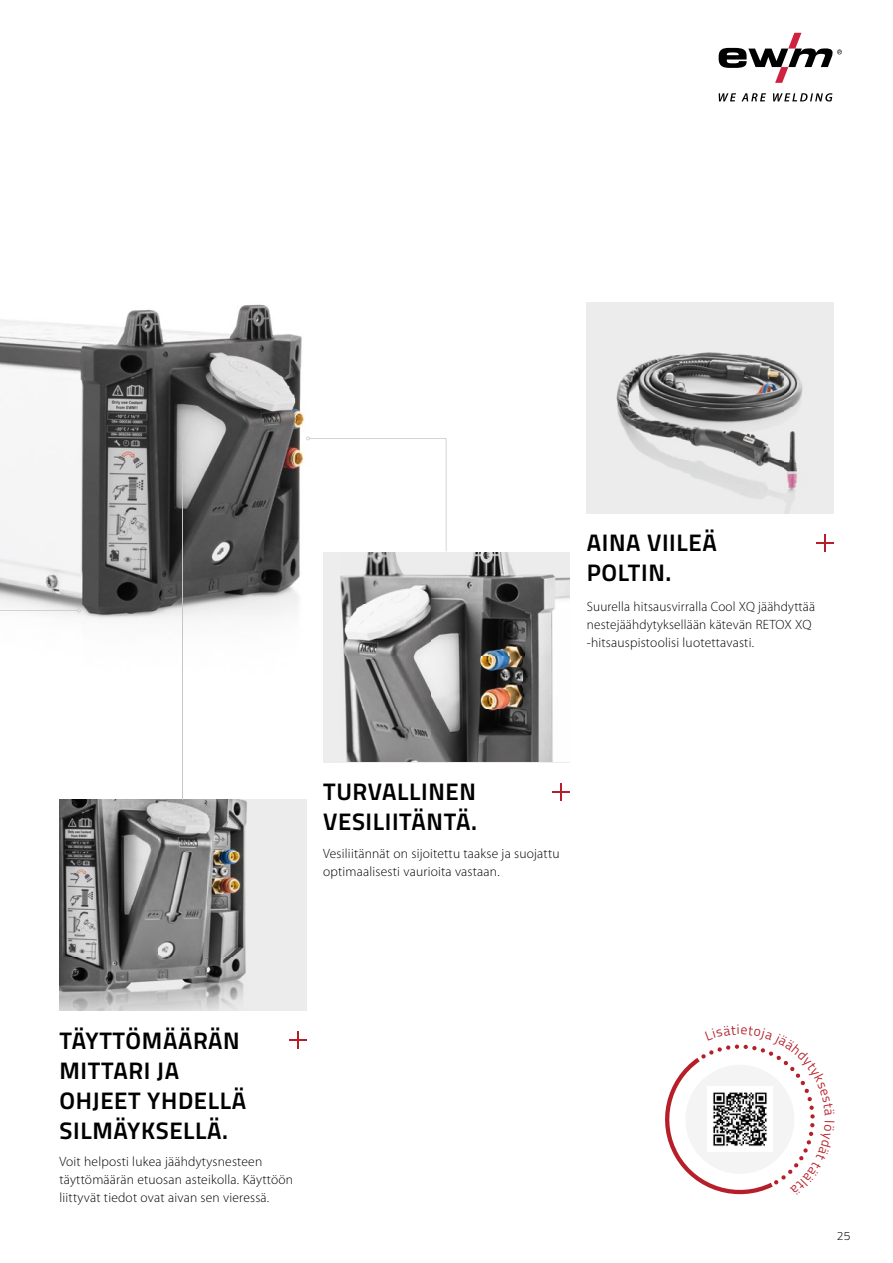
<style>
.page{position:relative;width:893px;height:1263px;background:#fff}
.page>*{position:absolute;margin:0;border:0;box-sizing:border-box;transform-origin:0 0}
.t1{font:700 24px/30px "Titillium Text";letter-spacing:.025em;color:#000}
.t2{font:300 13.5px/18px "Myriad Pro";letter-spacing:.015em;color:#000}
.t3{font:300 12px "Titillium Text";color:#000}
</style>
<div class="page">
<img style="left:0;top:304px;width:305px;height:315px">
<div style="left:323px;top:552px;width:247px;height:210px;background:#ededed"></div>
<img style="left:340px;top:552px;width:230px;height:210px">
<img style="left:60px;top:800px;width:246px;height:210px">
<img style="left:587px;top:303px;width:246px;height:210px">
<svg style="left:553px;top:784px;width:17px;height:17px"></svg>
<svg style="left:306px;top:436px;width:140px;height:115px"></svg>
<svg style="left:0;top:609px;width:81px;height:191px"></svg>
<hr style="left:182px;top:454px;width:1px;height:346px;background:#c6c6c6">
<svg style="left:181px;top:451px;width:4px;height:3px"></svg>
<svg style="left:289px;top:1031px;width:17px;height:17px"></svg>
<svg style="left:816px;top:534px;width:17px;height:17px"></svg>
<svg style="left:719px;top:93px;width:113px;height:9px"></svg>
<svg style="left:719px;top:33px;width:123px;height:50px"></svg>
<svg style="left:665px;top:1044px;width:150px;height:151px"></svg>
<h1 class="t1" style="left:587px;top:526px;width:131px">AINA VIILEÄ<br>POLTIN.</h1>
<p class="t2" style="left:587px;top:598px;width:230px">Suurella hitsausvirralla Cool XQ jäähdyttää nestejäähdytyksellään kätevän RETOX XQ -hitsauspistoolisi luotettavasti.</p>
<h1 class="t1" style="left:323px;top:775px;width:155px">TURVALLINEN<br>VESILIITÄNTÄ.</h1>
<p class="t2" style="left:323px;top:845px;width:238px">Vesiliitännät on sijoitettu taakse ja suojattu optimaalisesti vaurioita vastaan.</p>
<h1 class="t1" style="left:60px;top:1024px;width:188px">TÄYTTÖMÄÄRÄN<br>MITTARI JA<br>OHJEET YHDELLÄ<br>SILMÄYKSELLÄ.</h1>
<p class="t2" style="left:60px;top:1153px;width:235px">Voit helposti lukea jäähdytysnesteen täyttömäärän etuosan asteikolla. Käyttöön liittyvät tiedot ovat aivan sen vieressä.</p>
<p class="t3" style="left:837px;top:1227px;width:15px">25</p>
</div>
